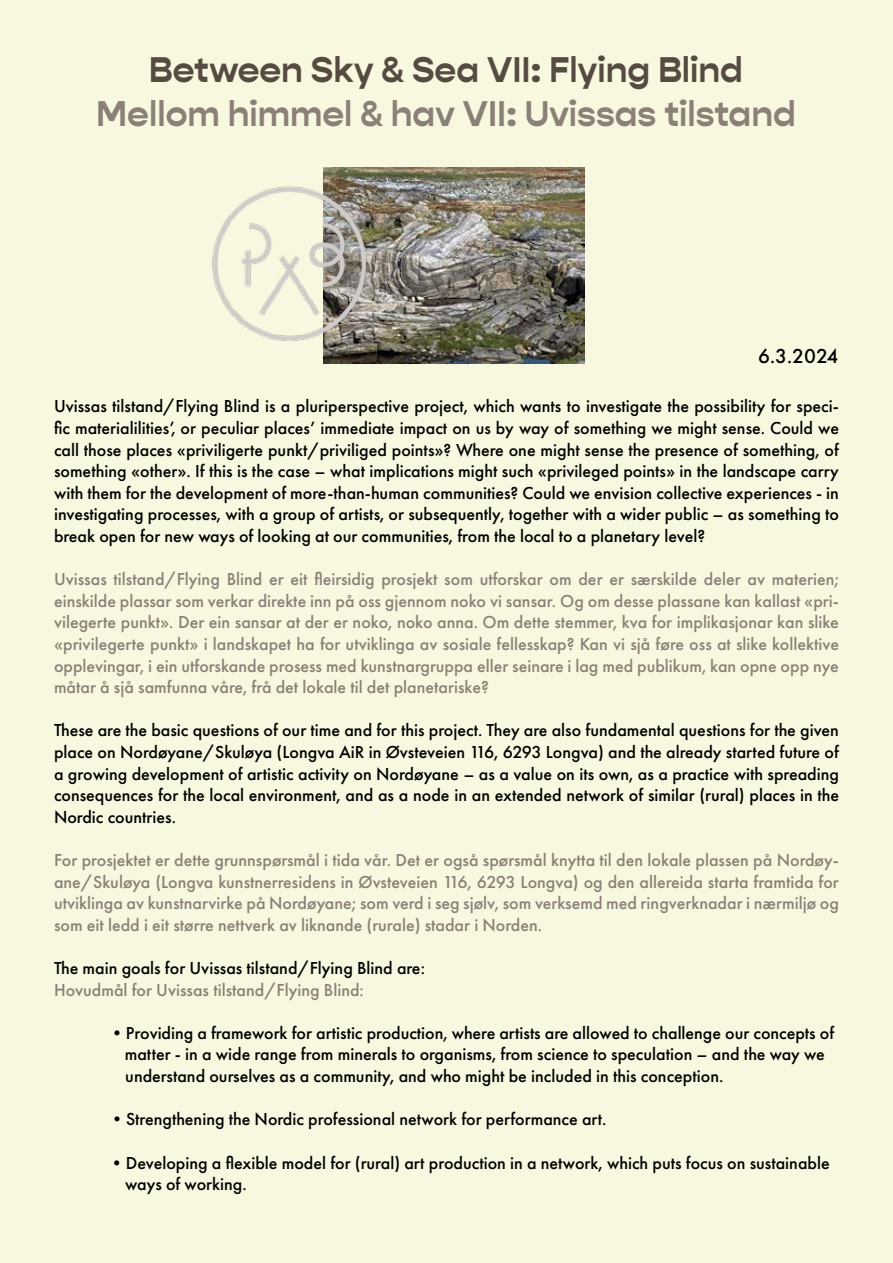
<style>
.page{position:relative;width:893px;height:1263px;background:#f7f8df}
.page>*{position:absolute;margin:0;border:0;box-sizing:border-box;transform-origin:0 0}
.t1{font:700 36px "Gopher";color:#8a8077}
.t2{font:700 36px "Gopher";color:#554b41}
.t3{font:500 21px "Futura PT";color:#000}
.t4{font:500 18px/21.6px "Futura PT";color:#000;text-align:justify}
.t5{font:500 18px/21.6px "Futura PT";color:#8a8077;text-align:justify}
</style>
<div class="page">
<img style="left:324px;top:168px;width:260px;height:196px">
<img style="left:212px;top:182px;width:159px;height:163px">
<h1 class="t2" style="left:149px;top:48px;width:595px">Between Sky &amp; Sea VII: Flying Blind</h1>
<h1 class="t1" style="left:96px;top:92px;width:701px">Mellom himmel &amp; hav VII: Uvissas tilstand</h1>
<p class="t3" style="left:758px;top:343px;width:82px">6.3.2024</p>
<p class="t4" style="left:54px;top:396px;width:786px">Uvissas tilstand/Flying Blind is a pluriperspective project, which wants to investigate the possibility for speci&shy;fic materialilities’, or peculiar places’ immediate impact on us by way of something we might sense. Could we call those places «priviligerte punkt/priviliged points»? Where one might sense the presence of something, of something «other». If this is the case – what implications might such «privileged points» in the landscape carry with them for the development of more-than-human communities? Could we envision collective experiences - in investigating processes, with a group of artists, or subsequently, together with a wider public – as something to break open for new ways of looking at our communities, from the local to a planetary level?</p>
<p class="t5" style="left:54px;top:568px;width:786px">Uvissas tilstand/Flying Blind er eit fleirsidig prosjekt som utforskar om der er særskilde deler av materien; einskilde plassar som verkar direkte inn på oss gjennom noko vi sansar. Og om desse plassane kan kallast «pri&shy;vilegerte punkt». Der ein sansar at der er noko, noko anna. Om dette stemmer, kva for implikasjonar kan slike «privilegerte punkt» i landskapet ha for utviklinga av sosiale fellesskap? Kan vi sjå føre oss at slike kollektive opplevingar, i ein utforskande prosess med kunstnargruppa eller seinare i lag med publikum, kan opne opp nye måtar å sjå samfunna våre, frå det lokale til det planetariske?</p>
<p class="t4" style="left:54px;top:720px;width:787px">These are the basic questions of our time and for this project. They are also fundamental questions for the given place on Nordøyane/Skuløya (Longva AiR in Øvsteveien 116, 6293 Longva) and the already started future of a growing development of artistic activity on Nordøyane – as a value on its own, as a practice with spreading consequences for the local environment, and as a node in an extended network of similar (rural) places in the Nordic countries.</p>
<p class="t5" style="left:54px;top:849px;width:786px">For prosjektet er dette grunnspørsmål i tida vår. Det er også spørsmål knytta til den lokale plassen på Nordøy&shy;ane/Skuløya (Longva kunstnerresidens in Øvsteveien 116, 6293 Longva) og den allereida starta framtida for utviklinga av kunstnarvirke på Nordøyane; som verd i seg sjølv, som verksemd med ringverknadar i nærmiljø og som eit ledd i eit større nettverk av liknande (rurale) stadar i Norden.</p>
<p class="t4" style="left:54px;top:957px;width:372px">The main goals for Uvissas tilstand/Flying Blind are:</p>
<p class="t5" style="left:54px;top:979px;width:311px">Hovudmål for Uvissas tilstand/Flying Blind:</p>
<p class="t4" style="left:125px;top:1022px;width:711px;text-align:left;text-indent:-17px">•Providing a framework for artistic production, where artists are allowed to challenge our concepts of matter - in a wide range from minerals to organisms, from science to speculation – and the way we understand ourselves as a community, and who might be included in this conception.</p>
<p class="t4" style="left:108px;top:1108px;width:500px">•Strengthening the Nordic professional network for performance art.</p>
<p class="t4" style="left:125px;top:1152px;width:706px;text-indent:-18px">•Developing a flexible model for (rural) art production in a network, which puts focus on sustainable ways of working.</p>
</div>
